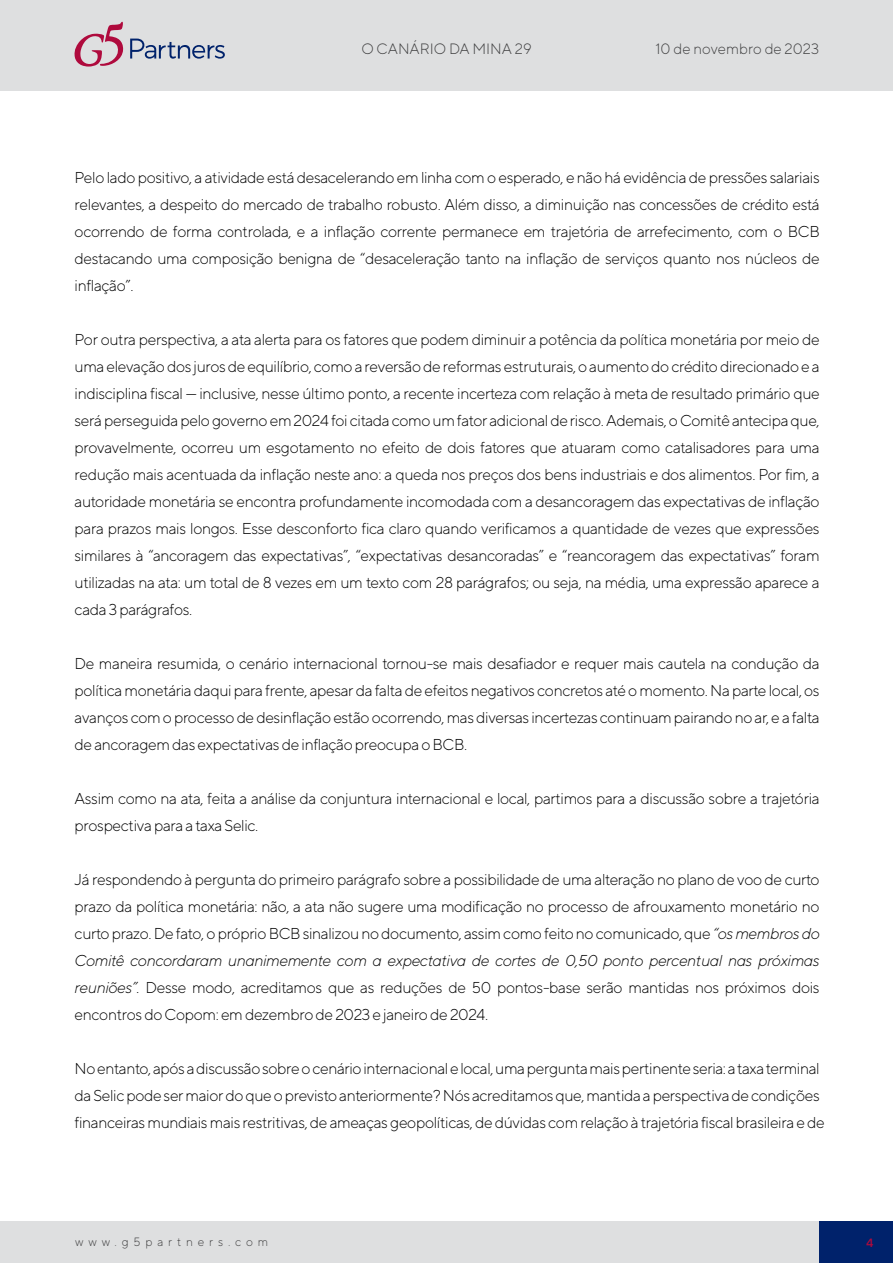
<style>
.page{position:relative;width:893px;height:1263px;background:#fff}
.page>*{position:absolute;margin:0;border:0;box-sizing:border-box;transform-origin:0 0}
.t1{font:300 15.75px/27px "TT Norms";letter-spacing:-.025em;color:#000;text-align:justify}
.t2{font:300 15px "TT Norms";color:#404041}
.t3{font:300 12px "TT Norms";letter-spacing:.4em;color:#404041}
.t4{font:500 12px "TT Norms";color:#af0a3d}
.s1{font-style:italic}
</style>
<div class="page">
<div style="left:0;top:1222px;width:893px;height:41px;background:#dedfe0"></div>
<div style="left:819px;top:1222px;width:74px;height:41px;background:#00226b"></div>
<div style="left:0;top:0;width:893px;height:90px;background:#dedfe0"></div>
<svg style="left:130px;top:39px;width:95px;height:20px"></svg>
<svg style="left:74px;top:22px;width:49px;height:45px"></svg>
<p class="t2" style="left:361px;top:40px;width:172px">O CANÁRIO DA MINA 29</p>
<p class="t2" style="left:655px;top:40px;width:165px">10 de novembro de 2023</p>
<p class="t1" style="left:75px;top:163px;width:747px">Pelo lado positivo, a atividade está desacelerando em linha com o esperado, e não há evidência de pressões salariais relevantes, a despeito do mercado de trabalho robusto. Além disso, a diminuição nas concessões de crédito está ocorrendo de forma controlada, e a inflação corrente permanece em trajetória de arrefecimento, com o BCB destacando uma composição benigna de “desaceleração tanto na inflação de serviços quanto nos núcleos de inflação”.</p>
<p class="t1" style="left:75px;top:325px;width:747px">Por outra perspectiva, a ata alerta para os fatores que podem diminuir a potência da política monetária por meio de uma elevação dos juros de equilíbrio, como a reversão de reformas estruturais, o aumento do crédito direcionado e a indisciplina fiscal — inclusive, nesse último ponto, a recente incerteza com relação à meta de resultado primário que será perseguida pelo governo em 2024 foi citada como um fator adicional de risco. Ademais, o Comitê antecipa que, provavelmente, ocorreu um esgotamento no efeito de dois fatores que atuaram como catalisadores para uma redução mais acentuada da inflação neste ano: a queda nos preços dos bens industriais e dos alimentos. Por fim, a autoridade monetária se encontra profundamente incomodada com a desancoragem das expectativas de inflação para prazos mais longos. Esse desconforto fica claro quando verificamos a quantidade de vezes que expressões similares à “ancoragem das expectativas”, “expectativas desancoradas” e “reancoragem das expectativas” foram utilizadas na ata: um total de 8 vezes em um texto com 28 parágrafos; ou seja, na média, uma expressão aparece a cada 3 parágrafos.</p>
<p class="t1" style="left:75px;top:649px;width:747px">De maneira resumida, o cenário internacional tornou-se mais desafiador e requer mais cautela na condução da política monetária daqui para frente, apesar da falta de efeitos negativos concretos até o momento. Na parte local, os avanços com o processo de desinflação estão ocorrendo, mas diversas incertezas continuam pairando no ar, e a falta de ancoragem das expectativas de inflação preocupa o BCB.</p>
<p class="t1" style="left:75px;top:784px;width:747px">Assim como na ata, feita a análise da conjuntura internacional e local, partimos para a discussão sobre a trajetória prospectiva para a taxa Selic.</p>
<p class="t1" style="left:75px;top:865px;width:747px">Já respondendo à pergunta do primeiro parágrafo sobre a possibilidade de uma alteração no plano de voo de curto prazo da política monetária: não, a ata não sugere uma modificação no processo de afrouxamento monetário no curto prazo. De fato, o próprio BCB sinalizou no documento, assim como feito no comunicado, que <span class="s1">“os membros do Comitê concordaram unanimemente com a expectativa de cortes de 0,50 ponto percentual nas próximas reuniões”.</span> Desse modo, acreditamos que as reduções de 50 pontos-base serão mantidas nos próximos dois encontros do Copom: em dezembro de 2023 e janeiro de 2024.</p>
<p class="t1" style="left:75px;top:1054px;width:752px;text-align:left">No entanto, após a discussão sobre o cenário internacional e local, uma pergunta mais pertinente seria: a taxa terminal da Selic pode ser maior do que o previsto anteriormente? Nós acreditamos que, mantida a perspectiva de condições financeiras mundiais mais restritivas, de ameaças geopolíticas, de dúvidas com relação à trajetória fiscal brasileira e de</p>
<p class="t3" style="left:75px;top:1235px;width:195px">www.g5partners.com</p>
<p class="t4" style="left:866px;top:1235px;width:9px">4</p>
</div>
